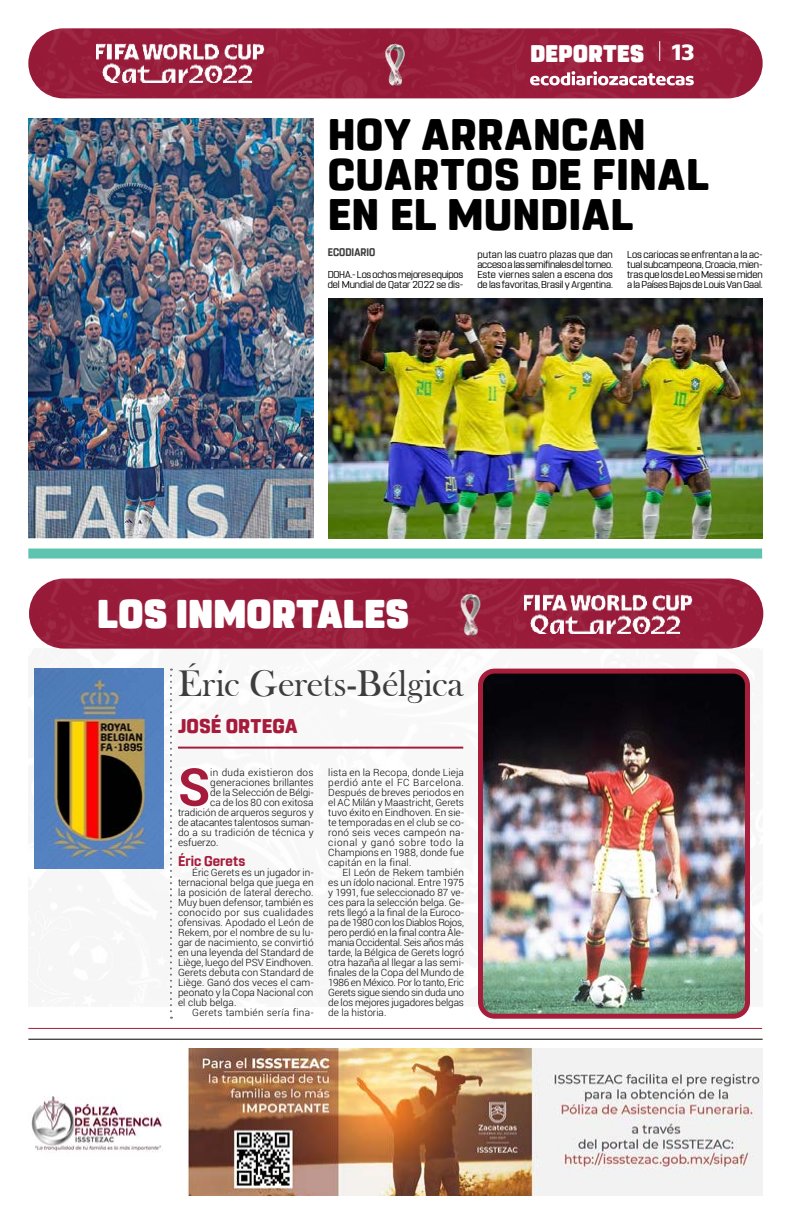
<style>
.page{position:relative;width:791px;height:1225px;background:#fff}
.page>*{position:absolute;margin:0;border:0;box-sizing:border-box;transform-origin:0 0}
.t1{font:700 52.2px "Roboto";color:#a61b3b}
.t2{font:800 44px/40px "Rohn Rounded";letter-spacing:.01em;color:#000}
.t3{font:900 40px "Rohn Rounded";letter-spacing:-.01em;color:#fff}
.t4{font:38px "Bask Old Face";letter-spacing:-.005em;color:#3d3d3d}
.t5{font:900 24px "Rohn Rounded";color:#fff}
.t6{font:800 19.8px "Rohn Rounded";letter-spacing:.01em;color:#a61b3b}
.t7{font:700 14px "Rohn Rounded";letter-spacing:.005em;color:#a61b3b}
.t8{font:700 11px "Rohn Rounded";letter-spacing:.005em;color:#3d3d3d;scale:.91 1}
.t9{font:300 10px/10px "Roboto";letter-spacing:.005em;color:#000;text-align:justify}
.t10{font:10px/10px "Rohn Rounded";letter-spacing:-.01em;color:#000;text-align:justify}
.t11{font:300 10px "Roboto";letter-spacing:.03em;color:#000}
.t12{font:300 10px "Roboto";letter-spacing:-.015em;color:#000}
.t13{font:300 10px "Roboto";letter-spacing:.025em;color:#000}
.s1{font-family:"Concord";font-weight:700}
</style>
<div class="page">
<div style="left:28px;top:548px;width:734px;height:10px;background:#5ec4af"></div>
<img style="left:31px;top:1048px;width:732px;height:148px">
<hr style="left:28px;top:1038px;width:735px;height:1px;background:#000">
<img style="left:28px;top:28px;width:735px;height:70px">
<img style="left:370px;top:43px;width:51px;height:45px">
<img style="left:96px;top:43px;width:172px;height:40px">
<svg style="left:530px;top:71px;width:164px;height:14px"></svg>
<svg style="left:659px;top:41px;width:1px;height:20px"></svg>
<img style="left:28px;top:582px;width:735px;height:446px">
<svg style="left:170px;top:668px;width:2px;height:350px"></svg>
<img style="left:35px;top:668px;width:129px;height:200px">
<hr style="left:178px;top:746px;width:285px;height:2px;background:#a51c3b">
<hr style="left:28px;top:1028px;width:734px;height:1px;background:#a51c3b">
<img style="left:480px;top:671px;width:267px;height:345px">
<div style="left:478px;top:668px;width:272px;height:350px;border:5px solid #a61e3b;border-radius:14px"></div>
<div style="left:29px;top:578px;width:734px;height:70px;background:#991a38;border-radius:35px"></div>
<img style="left:446px;top:593px;width:50px;height:45px">
<img style="left:524px;top:593px;width:171px;height:40px">
<img style="left:28px;top:118px;width:286px;height:420px">
<img style="left:328px;top:298px;width:434px;height:240px">
<h3 class="t5" style="left:530px;top:40px;width:166px">DEPORTES <span class="s1">13</span></h3>
<h2 class="t2" style="left:328px;top:115px;width:383px">HOY ARRANCAN<br>CUARTOS DE FINAL<br>EN EL MUNDIAL</h2>
<p class="t8" style="left:328px;top:246px;width:54px">ECODIARIO</p>
<p class="t10" style="left:477px;top:250px;width:137px">putan las cuatro plazas que dan acceso a las semifinales del torneo.<br>Este viernes salen a escena dos de las favoritas, Brasil y Argentina.</p>
<p class="t10" style="left:627px;top:250px;width:137px">Los cariocas se enfrentan a la ac&shy;tual subcampeona, Croacia, mien&shy;tras que los de Leo Messi se miden a la Países Bajos de Louis Van Gaal.</p>
<p class="t10" style="left:328px;top:270px;width:137px">DOHA.- Los ochos mejores equipos del Mundial de Qatar 2022 se dis-</p>
<h3 class="t3" style="left:97px;top:591px;width:314px">LOS INMORTALES</h3>
<h3 class="t4" style="left:178px;top:662px;width:287px">Éric Gerets-Bélgica</h3>
<h3 class="t6" style="left:178px;top:714px;width:121px">JOSÉ ORTEGA</h3>
<p class="t9" style="left:328px;top:767px;width:137px">lista en la Recopa, donde Lieja perdió ante el FC Barcelona.<br>Después de breves periodos en el AC Milán y Maastricht, Gerets tuvo éxito en Eindhoven. En sie&shy;te temporadas en el club se co&shy;ronó seis veces campeón na&shy;cional y ganó sobre todo la Champions en 1988, donde fue capitán en la final.</p>
<p class="t9" style="left:328px;top:867px;width:137px;text-indent:14px">El León de Rekem también es un ídolo nacional. Entre 1975 y 1991, fue seleccionado 87 ve&shy;ces para la selección belga. Ge&shy;rets llegó a la final de la Euroco&shy;pa de 1980 con los Diablos Rojos, pero perdió en la final contra Ale&shy;mania Occidental. Seis años más tarde, la Bélgica de Gerets logró otra hazaña al llegar a las semi&shy;finales de la Copa del Mundo de 1986 en México. Por lo tanto, Eric Gerets sigue siendo sin duda uno de los mejores jugadores belgas de la historia.</p>
<h1 class="t1" style="left:178px;top:750px;width:34px">S</h1>
<p class="t11" style="left:210px;top:765px;width:105px">in duda existieron dos</p>
<p class="t9" style="left:210px;top:777px;width:105px">generaciones brillantes</p>
<p class="t9" style="left:210px;top:787px;width:105px">de la Selección de Bélgi-</p>
<p class="t9" style="left:210px;top:797px;width:105px">ca de los 80 con exitosa</p>
<p class="t9" style="left:178px;top:807px;width:137px">tradición de arqueros seguros y</p>
<p class="t12" style="left:178px;top:815px;width:137px">de atacantes talentosos suman-</p>
<p class="t13" style="left:178px;top:825px;width:137px">do a su tradición de técnica y</p>
<p class="t9" style="left:178px;top:837px;width:42px">esfuerzo.</p>
<h3 class="t7" style="left:178px;top:853px;width:69px">Éric Gerets</h3>
<p class="t9" style="left:178px;top:867px;width:137px;text-indent:14px">Éric Gerets es un jugador in&shy;ternacional belga que juega en la posición de lateral derecho.<br>Muy buen defensor, también es conocido por sus cualidades ofensivas. Apodado el León de Rekem, por el nombre de su lu&shy;gar de nacimiento, se convirtió en una leyenda del Standard de Liège, luego del PSV Eindhoven.<br>Gerets debuta con Standard de Liège. Ganó dos veces el cam&shy;peonato y la Copa Nacional con el club belga.</p>
<p class="t11" style="left:192px;top:1005px;width:123px">Gerets también sería fina-</p>
</div>
